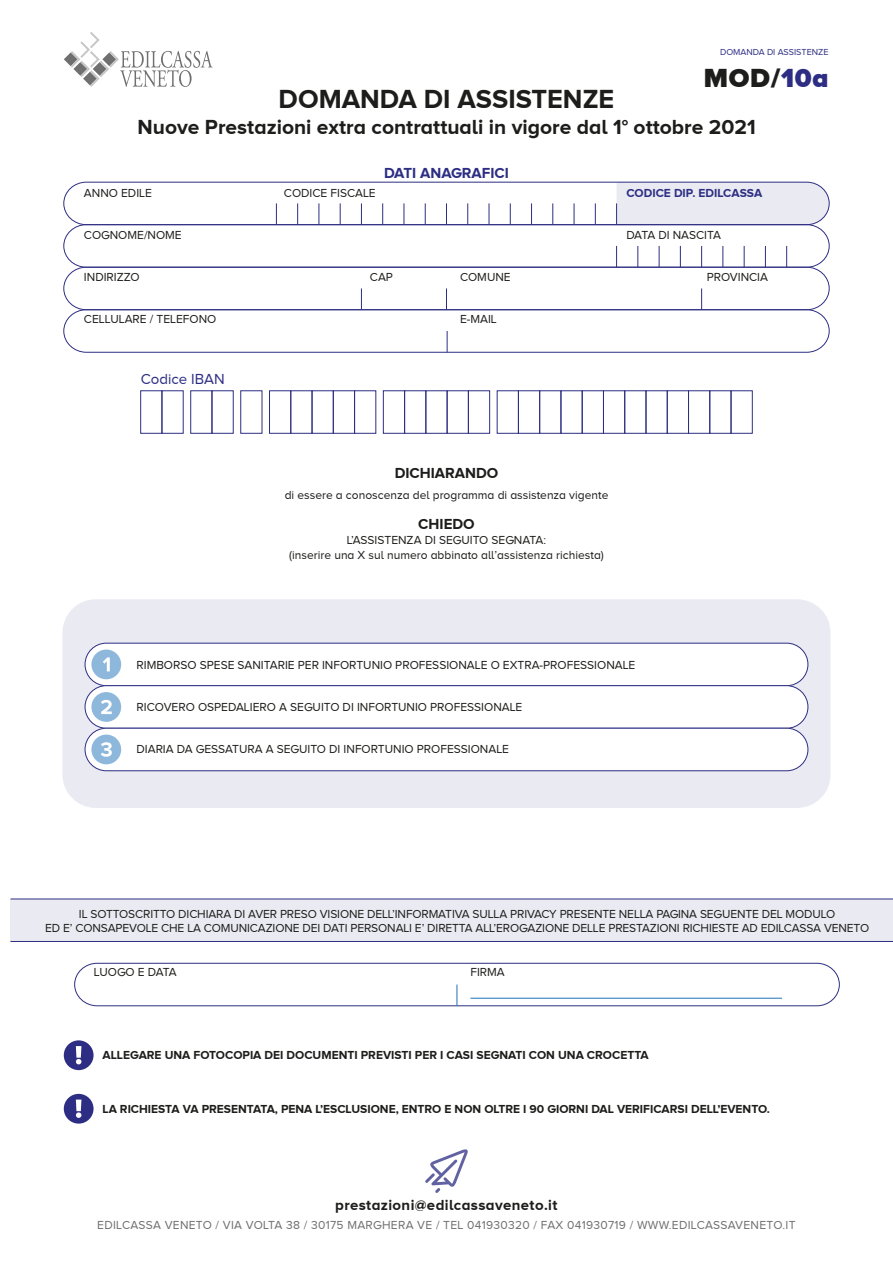
<style>
.page{position:relative;width:893px;height:1263px;background:#fff}
.page>*{position:absolute;margin:0;border:0;box-sizing:border-box;transform-origin:0 0}
.t1{font:700 27px "Proxima Nova A";color:#1d1d1b}
.t2{font:900 27px "Proxima Nova A";letter-spacing:.025em;color:#1d1d1b}
.t3{font:700 21px "Proxima Nova A";color:#1d1d1b}
.t4{font:700 15px "Proxima Nova A";letter-spacing:.025em;color:#1d1d1b}
.t5{font:700 15px "Proxima Nova A";color:#2d2e83}
.t6{font:700 15px "Proxima Nova A";color:#1d1d1b}
.t7{font:15px "Proxima Nova A";color:#2d2e83}
.t8{font:12px/15px "Proxima Nova A";color:#1d1d1b;text-align:center}
.t9{font:700 12px "Proxima Nova A";color:#1d1d1b}
.t10{font:12px "Proxima Nova A";letter-spacing:.025em;color:#706f6f}
.t11{font:700 12px "Proxima Nova A";color:#2d2e83}
.t12{font:12px "Proxima Nova A";letter-spacing:-.025em;color:#1d1d1b}
.t13{font:9px "Proxima Nova A";color:#2d2e83}
.s1{color:#2d2e83}
</style>
<div class="page">
<div style="left:64px;top:601px;width:765px;height:206px;background:#eaeaf2;border-radius:32px"></div>
<div style="left:62px;top:599px;width:768px;height:209px;border:3px solid #2d2e83;border-radius:32px"></div>
<svg style="left:64px;top:32px;width:149px;height:55px"></svg>
<div style="left:85px;top:643px;width:723px;height:43px;background:#fff;border-radius:21px"></div>
<div style="left:85px;top:643px;width:723px;height:43px;border:1px solid #2d2e83;border-radius:21px"></div>
<div style="left:85px;top:686px;width:723px;height:42px;background:#fff;border-radius:21px"></div>
<div style="left:85px;top:685px;width:723px;height:44px;border:1px solid #2d2e83;border-radius:21px"></div>
<div style="left:85px;top:728px;width:723px;height:43px;background:#fff;border-radius:21px"></div>
<div style="left:85px;top:728px;width:723px;height:43px;border:1px solid #2d2e83;border-radius:21px"></div>
<div style="left:140px;top:391px;width:22px;height:42px;border:1px solid #2d2e83"></div>
<div style="left:191px;top:391px;width:21px;height:42px;border:1px solid #2d2e83"></div>
<div style="left:212px;top:391px;width:21px;height:42px;border:1px solid #2d2e83"></div>
<div style="left:269px;top:391px;width:22px;height:42px;border:1px solid #2d2e83"></div>
<div style="left:312px;top:391px;width:21px;height:42px;border:1px solid #2d2e83"></div>
<div style="left:333px;top:391px;width:22px;height:42px;border:1px solid #2d2e83"></div>
<div style="left:354px;top:391px;width:22px;height:42px;border:1px solid #2d2e83"></div>
<div style="left:383px;top:391px;width:22px;height:42px;border:1px solid #2d2e83"></div>
<div style="left:404px;top:391px;width:22px;height:42px;border:1px solid #2d2e83"></div>
<div style="left:447px;top:391px;width:22px;height:42px;border:1px solid #2d2e83"></div>
<div style="left:468px;top:391px;width:22px;height:42px;border:1px solid #2d2e83"></div>
<div style="left:518px;top:391px;width:22px;height:42px;border:1px solid #2d2e83"></div>
<div style="left:539px;top:391px;width:22px;height:42px;border:1px solid #2d2e83"></div>
<div style="left:582px;top:391px;width:22px;height:42px;border:1px solid #2d2e83"></div>
<div style="left:603px;top:391px;width:22px;height:42px;border:1px solid #2d2e83"></div>
<div style="left:624px;top:391px;width:22px;height:42px;border:1px solid #2d2e83"></div>
<div style="left:646px;top:391px;width:21px;height:42px;border:1px solid #2d2e83"></div>
<div style="left:667px;top:391px;width:22px;height:42px;border:1px solid #2d2e83"></div>
<div style="left:688px;top:391px;width:22px;height:42px;border:1px solid #2d2e83"></div>
<div style="left:731px;top:391px;width:21px;height:42px;border:1px solid #2d2e83"></div>
<div style="left:64px;top:1094px;width:30px;height:29px;background:#2d2e83;border-radius:50%"></div>
<svg style="left:76px;top:1099px;width:5px;height:19px"></svg>
<div style="left:64px;top:1040px;width:30px;height:30px;background:#2d2e83;border-radius:50%"></div>
<svg style="left:76px;top:1046px;width:5px;height:18px"></svg>
<svg style="left:425px;top:1149px;width:43px;height:44px"></svg>
<div style="left:11px;top:899px;width:882px;height:42px;background:#eaeaf2"></div>
<hr style="left:11px;top:941px;width:882px;height:1px;background:#2d2e83">
<hr style="left:11px;top:898px;width:882px;height:1px;background:#2d2e83">
<svg style="left:74px;top:963px;width:766px;height:43px"></svg>
<hr style="left:470px;top:998px;width:312px;height:1px;background:#1d71b8">
<svg style="left:91px;top:649px;width:30px;height:30px"></svg>
<svg style="left:103px;top:657px;width:7px;height:14px"></svg>
<svg style="left:91px;top:692px;width:30px;height:30px"></svg>
<svg style="left:101px;top:700px;width:11px;height:14px"></svg>
<div style="left:91px;top:735px;width:30px;height:29px;background:#8eb8db;border-radius:50%"></div>
<svg style="left:101px;top:742px;width:11px;height:15px"></svg>
<svg style="left:63px;top:182px;width:767px;height:171px"></svg>
<p class="t13" style="left:720px;top:47px;width:110px">DOMANDA DI ASSISTENZE</p>
<h1 class="t2" style="left:704px;top:62px;width:126px">MOD/<span class="s1">10a</span></h1>
<h1 class="t1" style="left:279px;top:84px;width:337px">DOMANDA DI ASSISTENZE</h1>
<h2 class="t3" style="left:138px;top:115px;width:620px">Nuove Prestazioni extra contrattuali in vigore dal 1° ottobre 2021</h2>
<p class="t5" style="left:384px;top:165px;width:126px">DATI ANAGRAFICI</p>
<p class="t8" style="left:84px;top:185px;width:70px">ANNO EDILE</p>
<p class="t8" style="left:284px;top:185px;width:93px">CODICE FISCALE</p>
<p class="t11" style="left:626px;top:186px;width:137px">CODICE DIP. EDILCASSA</p>
<p class="t8" style="left:84px;top:228px;width:99px">COGNOME/NOME</p>
<p class="t8" style="left:626px;top:228px;width:96px">DATA DI NASCITA</p>
<p class="t8" style="left:84px;top:269px;width:57px">INDIRIZZO</p>
<p class="t8" style="left:370px;top:269px;width:25px">CAP</p>
<p class="t8" style="left:460px;top:269px;width:52px">COMUNE</p>
<p class="t8" style="left:707px;top:269px;width:63px">PROVINCIA</p>
<p class="t8" style="left:84px;top:311px;width:134px">CELLULARE / TELEFONO</p>
<p class="t8" style="left:460px;top:311px;width:38px">E-MAIL</p>
<p class="t7" style="left:141px;top:370px;width:86px">Codice IBAN</p>
<p class="t6" style="left:395px;top:464px;width:105px">DICHIARANDO</p>
<p class="t8" style="left:285px;top:487px;width:325px">di essere a conoscenza del programma di assistenza vigente</p>
<p class="t4" style="left:418px;top:515px;width:58px">CHIEDO</p>
<p class="t8" style="left:289px;top:532px;width:316px">L’ASSISTENZA DI SEGUITO SEGNATA:<br>(inserire una X sul numero abbinato all’assistenza richiesta)</p>
<p class="t8" style="left:137px;top:657px;width:500px">RIMBORSO SPESE SANITARIE PER INFORTUNIO PROFESSIONALE O EXTRA-PROFESSIONALE</p>
<p class="t8" style="left:137px;top:699px;width:387px">RICOVERO OSPEDALIERO A SEGUITO DI INFORTUNIO PROFESSIONALE</p>
<p class="t8" style="left:137px;top:742px;width:374px">DIARIA DA GESSATURA A SEGUITO DI INFORTUNIO PROFESSIONALE</p>
<p class="t8" style="left:45px;top:906px;width:825px;line-height:14.4px">IL SOTTOSCRITTO DICHIARA DI AVER PRESO VISIONE DELL’INFORMATIVA SULLA PRIVACY PRESENTE NELLA PAGINA SEGUENTE DEL MODULO<br>ED E’ CONSAPEVOLE CHE LA COMUNICAZIONE DEI DATI PERSONALI E’ DIRETTA ALL’EROGAZIONE DELLE PRESTAZIONI RICHIESTE AD EDILCASSA VENETO</p>
<p class="t12" style="left:94px;top:965px;width:84px">LUOGO E DATA</p>
<p class="t8" style="left:470px;top:964px;width:36px">FIRMA</p>
<p class="t9" style="left:102px;top:1048px;width:548px">ALLEGARE UNA FOTOCOPIA DEI DOCUMENTI PREVISTI PER I CASI SEGNATI CON UNA CROCETTA</p>
<p class="t9" style="left:102px;top:1102px;width:669px">LA RICHIESTA VA PRESENTATA, PENA L’ESCLUSIONE, ENTRO E NON OLTRE I 90 GIORNI DAL VERIFICARSI DELL’EVENTO.</p>
<p class="t4" style="left:335px;top:1196px;width:224px">prestazioni@edilcassaveneto.it</p>
<p class="t10" style="left:97px;top:1218px;width:700px">EDILCASSA VENETO / VIA VOLTA 38 / 30175 MARGHERA VE / TEL 041930320 / FAX 041930719 / WWW.EDILCASSAVENETO.IT</p>
</div>
